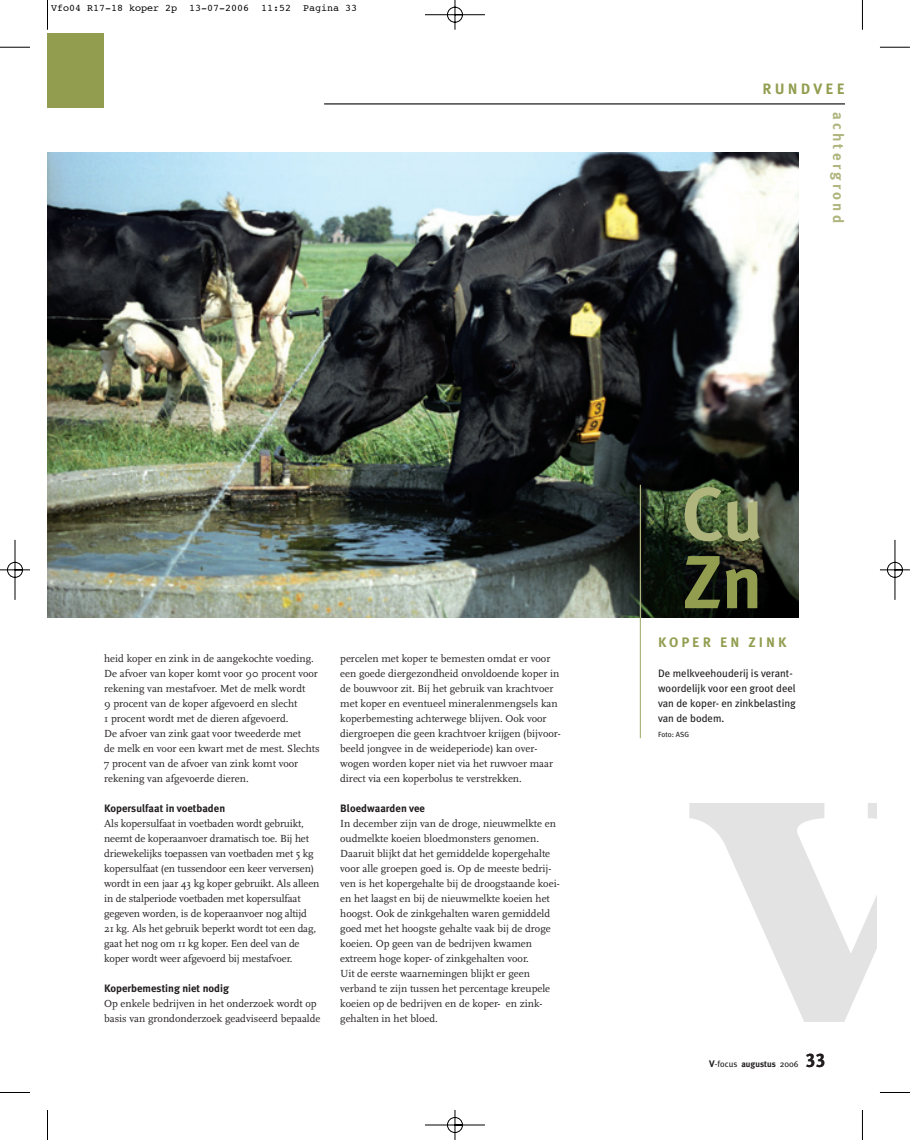
<style>
.page{position:relative;width:910px;height:1140px;background:#fff}
.page>*{position:absolute;margin:0;border:0;box-sizing:border-box;transform-origin:0 0}
.t1{font:700 75px "Meta Plus";color:#b0b57e}
.t2{font:700 75px "Meta Plus";color:#929d4f}
.t3{font:700 20px "Scala Sans LF";color:#231f20}
.t4{font:700 15px "Meta Plus";letter-spacing:.22em;color:#b0b57e}
.t5{font:700 15px "Meta Plus";letter-spacing:.22em;color:#929d4f}
.t6{font:700 13.75px "Meta Plus";letter-spacing:.22em;color:#929d4f}
.t7{font:10.75px/15px "Scala";color:#231f20}
.t8{font:10.75px/15px "Meta Plus";color:#231f20}
.t9{font:700 10.75px "Meta Plus";color:#231f20}
.t10{font:10px "Courier";color:#000}
.t11{font:8.75px "Meta Plus";color:#231f20}
.t12{font:7.5px "Meta Plus";color:#231f20}
.s1{font-weight:700;font-size:9.5px}
.s2{font-weight:700}
</style>
<div class="page">
<img style="left:0;top:0;width:910px;height:1140px">
<p class="t10" style="left:51px;top:3px;width:308px">Vfo04 R17-18 koper 2p 13-07-2006 11:52 Pagina 33</p>
<h3 class="t5" style="left:763px;top:83px;width:84px">RUNDVEE</h3>
<h3 class="t4" style="left:844px;top:112px;width:113px;rotate:90deg">achtergrond</h3>
<p class="t7" style="left:104px;top:652px;width:217px">heid koper en zink in de aangekochte voeding.<br>De afvoer van koper komt voor 90 procent voor rekening van mestafvoer. Met de melk wordt<br>9 procent van de koper afgevoerd en slecht<br>1 procent wordt met de dieren afgevoerd.<br>De afvoer van zink gaat voor tweederde met<br>de melk en voor een kwart met de mest. Slechts 7 procent van de afvoer van zink komt voor rekening van afgevoerde dieren.</p>
<p class="t9" style="left:104px;top:804px;width:123px">Kopersulfaat in voetbaden</p>
<p class="t7" style="left:104px;top:817px;width:217px">Als kopersulfaat in voetbaden wordt gebruikt, neemt de koperaanvoer dramatisch toe. Bij het driewekelijks toepassen van voetbaden met 5 kg kopersulfaat (en tussendoor een keer verversen) wordt in een jaar 43 kg koper gebruikt. Als alleen in de stalperiode voetbaden met kopersulfaat gegeven worden, is de koperaanvoer nog altijd<br>21 kg. Als het gebruik beperkt wordt tot een dag, gaat het nog om 11 kg koper. Een deel van de koper wordt weer afgevoerd bij mestafvoer.</p>
<p class="t9" style="left:104px;top:984px;width:126px">Koperbemesting niet nodig</p>
<p class="t7" style="left:104px;top:997px;width:218px">Op enkele bedrijven in het onderzoek wordt op basis van grondonderzoek geadviseerd bepaalde</p>
<p class="t7" style="left:340px;top:652px;width:222px">percelen met koper te bemesten omdat er voor een goede diergezondheid onvoldoende koper in de bouwvoor zit. Bij het gebruik van krachtvoer met koper en eventueel mineralenmengsels kan koperbemesting achterwege blijven. Ook voor diergroepen die geen krachtvoer krijgen (bijvoor&shy;beeld jongvee in de weideperiode) kan over&shy;wogen worden koper niet via het ruwvoer maar direct via een koperbolus te verstrekken.</p>
<p class="t9" style="left:340px;top:804px;width:86px">Bloedwaarden vee</p>
<p class="t7" style="left:340px;top:817px;width:221px">In december zijn van de droge, nieuwmelkte en oudmelkte koeien bloedmonsters genomen.<br>Daaruit blijkt dat het gemiddelde kopergehalte voor alle groepen goed is. Op de meeste bedrij&shy;ven is het kopergehalte bij de droogstaande koei&shy;en het laagst en bij de nieuwmelkte koeien het hoogst. Ook de zinkgehalten waren gemiddeld goed met het hoogste gehalte vaak bij de droge koeien. Op geen van de bedrijven kwamen extreem hoge koper- of zinkgehalten voor.<br>Uit de eerste waarnemingen blijkt er geen verband te zijn tussen het percentage kreupele koeien op de bedrijven en de koper- en zink&shy;gehalten in het bloed.</p>
<h1 class="t1" style="left:682px;top:486px;width:82px">Cu</h1>
<h1 class="t2" style="left:682px;top:553px;width:82px">Zn</h1>
<p class="t6" style="left:658px;top:637px;width:130px">KOPER EN ZINK</p>
<p class="t8" style="left:658px;top:667px;width:139px">De melkveehouderij is verant&shy;woordelijk voor een groot deel van de koper- en zinkbelasting van de bodem.</p>
<p class="t12" style="left:658px;top:732px;width:33px">Foto: ASG</p>
<p class="t11" style="left:709px;top:1061px;width:91px"><span class="s1">V</span>-focus <span class="s2">augustus</span> 2006</p>
<h2 class="t3" style="left:806px;top:1053px;width:21px">33</h2>
</div>
